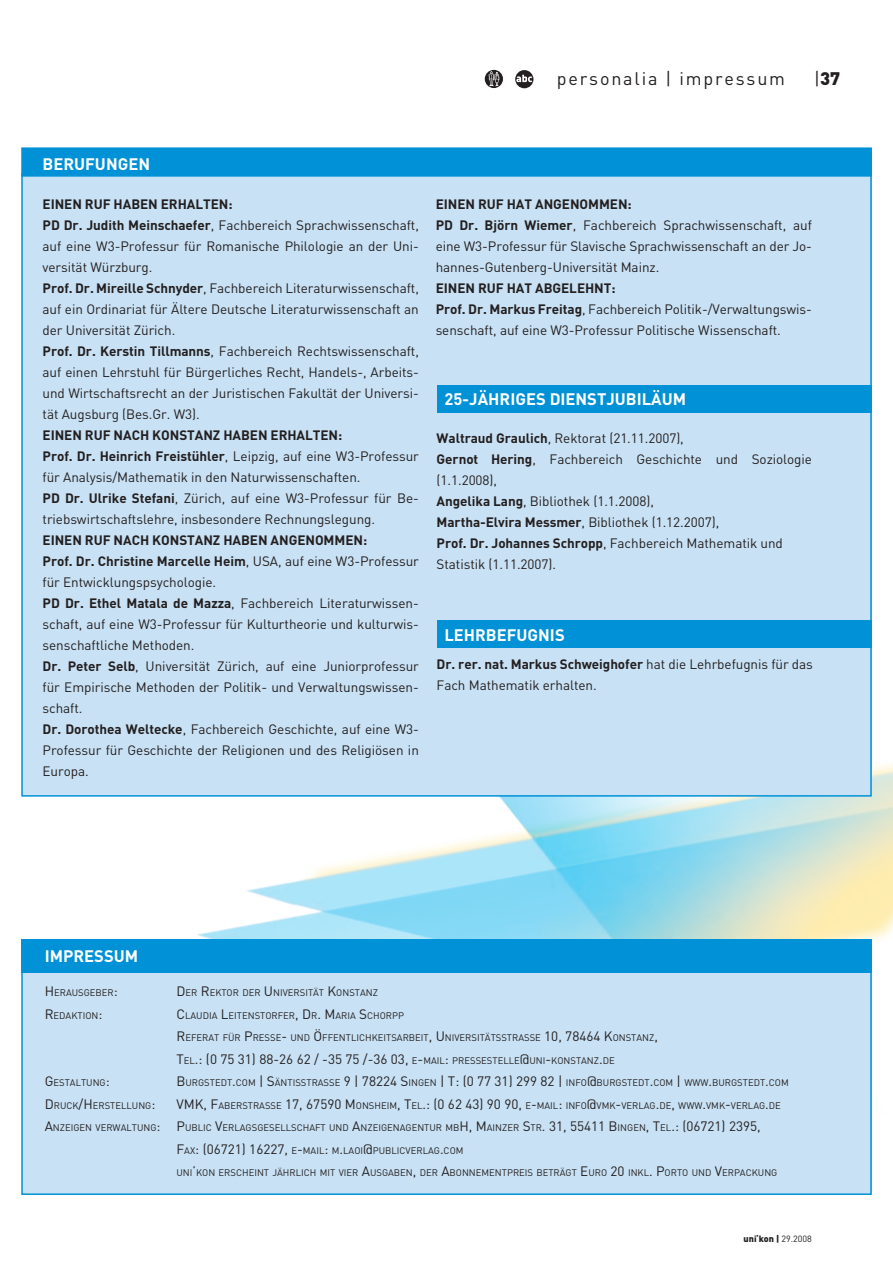
<style>
.page{position:relative;width:893px;height:1263px;background:#fff}
.page>*{position:absolute;margin:0;border:0;box-sizing:border-box;transform-origin:0 0}
.t1{font:18px "DIN";letter-spacing:.1em;color:#231f20}
.t2{font:900 18px "DIN";color:#231f20}
.t3{font:700 16.5px "DIN";color:#fff}
.t4{font:13.5px/21px "DIN";letter-spacing:-.005em;color:#231f20}
.t5{font:9.45px "DIN";color:#231f20}
.t6{font:900 9px "DIN";color:#231f20}
.t7{font:900 6px "DIN";color:#231f20;scale:1.27 1}
.s1{font-weight:400}
.s2{font-weight:700}
.s3{font-size:13.5px}
.s4{font-size:9.45px}
</style>
<div class="page">
<img style="left:133px;top:763px;width:760px;height:178px">
<div style="left:22px;top:943px;width:849px;height:251px;background:#c8e1f4"></div>
<div style="left:21px;top:940px;width:851px;height:33px;background:#0091d6"></div>
<div style="left:22px;top:174px;width:849px;height:622px;background:#c8e1f4"></div>
<div style="left:438px;top:386px;width:434px;height:27px;background:#0091d6"></div>
<div style="left:22px;top:148px;width:849px;height:28px;background:#0091d6"></div>
<div style="left:21px;top:147px;width:851px;height:30px;border:2px solid #0091d6"></div>
<div style="left:438px;top:620px;width:434px;height:28px;background:#0091d6"></div>
<svg style="left:515px;top:70px;width:18px;height:18px"></svg>
<svg style="left:516px;top:75px;width:16px;height:7px"></svg>
<svg style="left:485px;top:70px;width:18px;height:18px"></svg>
<h1 class="t1" style="left:557px;top:67px;width:230px">personalia | impressum</h1>
<h1 class="t2" style="left:814px;top:67px;width:27px"><span class="s1">|</span>37</h1>
<p class="t3" style="left:43px;top:153px;width:109px">BERUFUNGEN</p>
<p class="t4" style="left:43px;top:193px;width:378px"><span class="s2">EINEN RUF HABEN ERHALTEN:<br>PD Dr. Judith Meinschaefer</span>, Fachbereich Sprachwissenschaft, auf eine W3-Professur für Romanische Philologie an der Uni&shy;versität Würzburg.<br><span class="s2">Prof. Dr. Mireille Schnyder</span>, Fachbereich Literaturwissenschaft, auf ein Ordinariat für Ältere Deutsche Literaturwissenschaft an der Universität Zürich.<br><span class="s2">Prof. Dr. Kerstin Tillmanns</span>, Fachbereich Rechtswissenschaft, auf einen Lehrstuhl für Bürgerliches Recht, Handels-, Arbeits&shy;und Wirtschaftsrecht an der Juristischen Fakultät der Universi&shy;tät Augsburg (Bes.Gr. W3).</p>
<p class="t4" style="left:43px;top:424px;width:378px"><span class="s2">EINEN RUF NACH KONSTANZ HABEN ERHALTEN:<br>Prof. Dr. Heinrich Freistühler</span>, Leipzig, auf eine W3-Professur für Analysis/Mathematik in den Naturwissenschaften.<br><span class="s2">PD Dr. Ulrike Stefani</span>, Zürich, auf eine W3-Professur für Be&shy;triebswirtschaftslehre, insbesondere Rechnungslegung.</p>
<p class="t4" style="left:43px;top:529px;width:378px"><span class="s2">EINEN RUF NACH KONSTANZ HABEN ANGENOMMEN:<br>Prof. Dr. Christine Marcelle Heim</span>, USA, auf eine W3-Professur für Entwicklungspsychologie.<br><span class="s2">PD Dr. Ethel Matala de Mazza</span>, Fachbereich Literaturwissen&shy;schaft, auf eine W3-Professur für Kulturtheorie und kulturwis&shy;senschaftliche Methoden.<br><span class="s2">Dr. Peter Selb</span>, Universität Zürich, auf eine Juniorprofessur für Empirische Methoden der Politik- und Verwaltungswissen&shy;schaft.<br><span class="s2">Dr. Dorothea Weltecke</span>, Fachbereich Geschichte, auf eine W3- Professur für Geschichte der Religionen und des Religiösen in Europa.</p>
<p class="t4" style="left:436px;top:193px;width:378px"><span class="s2">EINEN RUF HAT ANGENOMMEN:<br>PD Dr. Björn Wiemer</span>, Fachbereich Sprachwissenschaft, auf eine W3-Professur für Slavische Sprachwissenschaft an der Jo&shy;hannes-Gutenberg-Universität Mainz.</p>
<p class="t4" style="left:436px;top:277px;width:378px"><span class="s2">EINEN RUF HAT ABGELEHNT:<br>Prof. Dr. Markus Freitag</span>, Fachbereich Politik-/Verwaltungswis&shy;senschaft, auf eine W3-Professur Politische Wissenschaft.</p>
<p class="t3" style="left:444px;top:389px;width:243px">25-JÄHRIGES DIENSTJUBILÄUM</p>
<p class="t4" style="left:437px;top:427px;width:377px"><span class="s2">Waltraud Graulich</span>, Rektorat (21.11.2007),<br><span class="s2">Gernot Hering</span>, Fachbereich Geschichte und Soziologie (1.1.2008),<br><span class="s2">Angelika Lang</span>, Bibliothek (1.1.2008),<br><span class="s2">Martha-Elvira Messmer</span>, Bibliothek (1.12.2007),<br><span class="s2">Prof. Dr. Johannes Schropp</span>, Fachbereich Mathematik und Statistik (1.11.2007).</p>
<p class="t3" style="left:444px;top:625px;width:122px">LEHRBEFUGNIS</p>
<p class="t4" style="left:437px;top:654px;width:378px"><span class="s2">Dr. rer. nat. Markus Schweighofer</span> hat die Lehrbefugnis für das<br>Fach Mathematik erhalten.</p>
<p class="t3" style="left:45px;top:945px;width:95px">IMPRESSUM</p>
<p class="t5" style="left:45px;top:987px;width:75px"><span class="s3">H</span> erausgeber<span class="s3">:</span></p>
<p class="t5" style="left:45px;top:1009px;width:59px"><span class="s3">R</span>edaktion<span class="s3">:</span></p>
<p class="t5" style="left:45px;top:1077px;width:67px"><span class="s3">G</span> estaltu ng<span class="s3">:</span></p>
<p class="t5" style="left:45px;top:1099px;width:112px"><span class="s3">D</span>ruck<span class="s3">/H</span> erstellu ng<span class="s3">:</span></p>
<p class="t5" style="left:45px;top:1122px;width:117px"><span class="s3">A</span>nzeigen verwaltu ng<span class="s3">:</span></p>
<p class="t5" style="left:176px;top:987px;width:203px"><span class="s3">D</span>er <span class="s3">R</span>ektor der <span class="s3">U</span>niversität <span class="s3">K</span>onstanz</p>
<p class="t5" style="left:176px;top:1009px;width:229px"><span class="s3">C</span>laudia <span class="s3">L</span>eitenstorfer<span class="s3">, D</span>r<span class="s3">. M</span>aria <span class="s3">S</span>chorpp</p>
<p class="t5" style="left:176px;top:1032px;width:483px"><span class="s3">R</span> eferat für <span class="s3">P</span>resse<span class="s3">-</span> u nd <span class="s3">Ö</span>ffentlichkeitsarbeit<span class="s3">, U</span>niversitätsstrasse <span class="s3">10, 78464 K</span>onstanz<span class="s3">,</span></p>
<p class="t4" style="left:176px;top:1048px;width:440px">T<span class="s4">el</span>.: (0 75 31) 88-26 62 / -35 75 /-36 03, <span class="s4">e</span>-<span class="s4">mail</span>: <span class="s4">pressestelle</span>@<span class="s4">u ni</span>-<span class="s4">konstanz</span>.<span class="s4">d e</span></p>
<p class="t5" style="left:176px;top:1077px;width:612px"><span class="s3">B</span> u rgstedt<span class="s3">.</span>com <span class="s3">| S</span>äntisstrasse <span class="s3">9 | 78224 S</span>ingen <span class="s3">| T: (0 77 31) 299 82 |</span> info<span class="s3">@</span>bu rgstedt<span class="s3">.</span>com <span class="s3">|</span> www<span class="s3">.</span>bu rgstedt<span class="s3">.</span>com</p>
<p class="t5" style="left:176px;top:1099px;width:606px"><span class="s3">VMK, F</span>aberstrasse <span class="s3">17, 67590 M</span>onsheim <span class="s3">, T</span>el<span class="s3">.: (0 62 43) 90 90,</span> e<span class="s3">-</span>mail<span class="s3">:</span> info<span class="s3">@</span>vm k<span class="s3">-</span>verlag<span class="s3">.</span>d e<span class="s3">,</span> www<span class="s3">.</span>vm k<span class="s3">-</span>verlag<span class="s3">.</span>d e</p>
<p class="t5" style="left:176px;top:1122px;width:586px"><span class="s3">P</span>u blic <span class="s3">V</span>erlagsgesellschaft u nd <span class="s3">A</span>nzeigenagentu r m b<span class="s3">H , M</span>ainzer <span class="s3">S</span>tr<span class="s3">. 31, 55411 B</span> ingen<span class="s3">, T</span>el<span class="s3">.: (06721) 2395,</span></p>
<p class="t5" style="left:176px;top:1144px;width:287px"><span class="s3">F</span>ax<span class="s3">: (06721) 16227,</span> e<span class="s3">-</span>mail<span class="s3">:</span> m <span class="s3">.</span>laoi<span class="s3">@</span>pu blicverlag<span class="s3">.</span>com</p>
<p class="t5" style="left:176px;top:1167px;width:602px">u ni<span class="s3">’</span>kon erscheint jährlich m it vier <span class="s3">A</span>usgaben<span class="s3">,</span> der <span class="s3">A</span>bonnem entpreis beträgt <span class="s3">E</span>u ro <span class="s3">20</span> inkl<span class="s3">. P</span>orto u nd <span class="s3">V</span>erpacku ng</p>
<p class="t6" style="left:744px;top:1232px;width:70px">uni kon | <span class="s1">29.2008</span></p>
<p class="t7" style="left:757px;top:1230px;width:3px">,</p>
</div>
